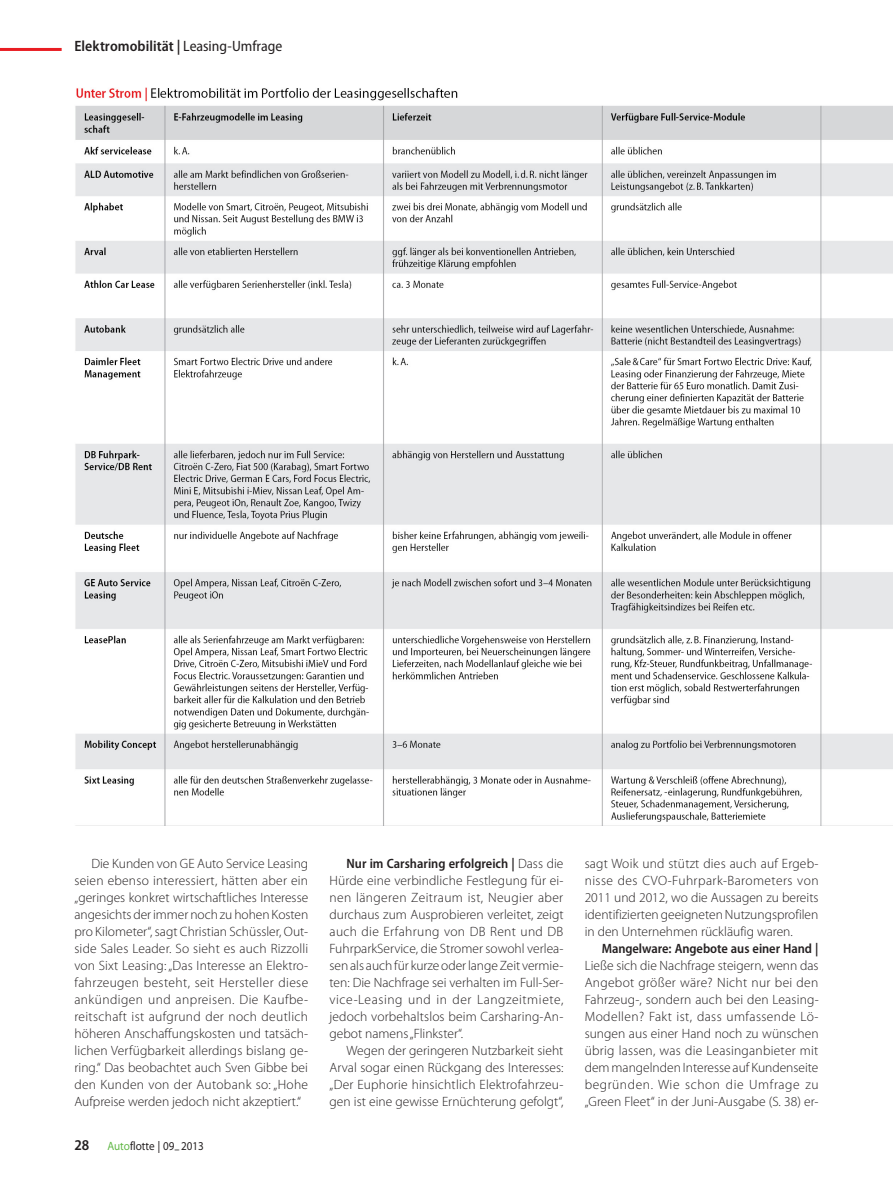
<style>
.page{position:relative;width:893px;height:1187px;background:#fff}
.page>*{position:absolute;margin:0;border:0;box-sizing:border-box;transform-origin:0 0}
.Rubrik{font:600 semi-condensed 15px "Myriad Pro";letter-spacing:.005em;color:#231f20}
.Grundtext_Einzug{font:300 13.5px/17px "Myriad Pro";color:#231f20;text-align:justify}
.t1{font:semi-expanded 12px "Myriad Pro";color:#231f20;scale:.85 1}
.s1{font-weight:400}
.s2{font-weight:600;font-stretch:semi-condensed}
.s3{font-weight:600;font-stretch:semi-condensed;font-size:15px}
.s4{color:#60b745}
</style>
<div class="page">
<hr style="left:0;top:48px;width:62px;height:3px;background:#e91d23">
<img style="left:75px;top:87px;width:818px;height:738px">
<p class="Rubrik" style="left:74px;top:38px;width:210px">Elektromobilität | <span class="s1">Leasing-Umfrage</span></p>
<p class="Grundtext_Einzug" style="left:74px;top:855px;width:235px;text-indent:17px">Die Kunden von GE Auto Service Leasing seien ebenso interessiert, hätten aber ein „geringes konkret wirtschaftliches Interesse angesichts der immer noch zu hohen Kosten pro Kilometer“, sagt Christian Schüssler, Out&shy;side Sales Leader. So sieht es auch Rizzolli von Sixt Leasing: „Das Interesse an Elektro&shy;fahrzeugen besteht, seit Hersteller diese ankündigen und anpreisen. Die Kaufbe&shy;reitschaft ist aufgrund der noch deutlich höheren Anschaffungskosten und tatsäch&shy;lichen Verfügbarkeit allerdings bislang ge&shy;ring.“ Das beobachtet auch Sven Gibbe bei den Kunden von der Autobank so: „Hohe Aufpreise werden jedoch nicht akzeptiert.“</p>
<p class="Grundtext_Einzug" style="left:330px;top:855px;width:235px;text-indent:17px"><span class="s2">Nur im Carsharing erfolgreich |</span> Dass die Hürde eine verbindliche Festlegung für ei&shy;nen längeren Zeitraum ist, Neugier aber durchaus zum Ausprobieren verleitet, zeigt auch die Erfahrung von DB Rent und DB FuhrparkService, die Stromer sowohl verlea&shy;sen als auch für kurze oder lange Zeit vermie&shy;ten: Die Nachfrage sei verhalten im Full-Ser&shy;vice-Leasing und in der Langzeitmiete, jedoch vorbehaltslos beim Carsharing-An&shy;gebot namens „Flinkster“.</p>
<p class="Grundtext_Einzug" style="left:330px;top:1042px;width:235px;text-indent:17px">Wegen der geringeren Nutzbarkeit sieht Arval sogar einen Rückgang des Interesses: „Der Euphorie hinsichtlich Elektrofahrzeu&shy;gen ist eine gewisse Ernüchterung gefolgt“,</p>
<p class="t1" style="left:74px;top:1139px;width:154px"><span class="s3">28</span> <span class="s4">Auto</span>flotte | 09–2013</p>
<p class="Grundtext_Einzug" style="left:585px;top:855px;width:235px">sagt Woik und stützt dies auch auf Ergeb&shy;nisse des CVO-Fuhrpark-Barometers von 2011 und 2012, wo die Aussagen zu bereits identifizierten geeigneten Nutzungsprofilen in den Unternehmen rückläufig waren.</p>
<p class="Grundtext_Einzug" style="left:585px;top:940px;width:235px;text-indent:17px"><span class="s2">Mangelware: Angebote aus einer Hand | </span>Ließe sich die Nachfrage steigern, wenn das Angebot größer wäre? Nicht nur bei den Fahrzeug-, sondern auch bei den Leasing-Modellen? Fakt ist, dass umfassende Lö&shy;sungen aus einer Hand noch zu wünschen übrig lassen, was die Leasinganbieter mit dem mangelnden Interesse auf Kundenseite begründen. Wie schon die Umfrage zu „Green Fleet“ in der Juni-Ausgabe (S. 38) er-</p>
</div>
